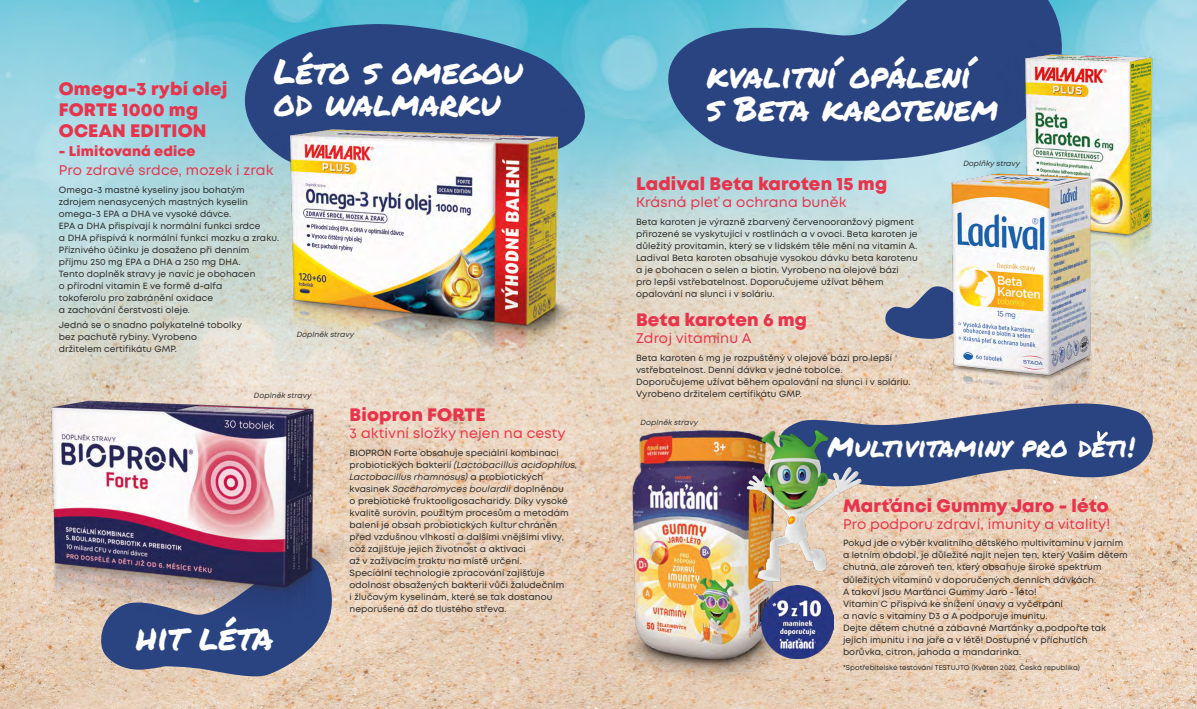
<style>
.page{position:relative;width:1197px;height:709px;background:#fff}
.page>*{position:absolute;margin:0;border:0;box-sizing:border-box;transform-origin:0 0}
.t1{font:35.9px "Permanent Marker";color:#fff}
.t2{font:34.3px/31.5px "Permanent Marker";color:#fff}
.t3{font:33.6px/32.8px "Permanent Marker";color:#fff}
.t4{font:27.4px "Permanent Marker";color:#fff}
.t5{font:800 18px/21px "Mont";letter-spacing:.01em;color:#e7344c}
.t6{font:14px "Mont";letter-spacing:.01em;color:#e7344c}
.t7{font:800 14px "Mont";letter-spacing:.01em;color:#e7344c}
.t8{font:9px/12px "Mont";letter-spacing:.01em;color:#282827}
.t9{font:italic 7.5px "Mont";letter-spacing:.01em;color:#282827}
.t10{font:7px "Mont";letter-spacing:.01em;color:#282827}
.s1{font-style:italic}
</style>
<div class="page">
<img style="left:0;top:0;width:1196px;height:709px">
<svg style="left:665px;top:0;width:407px;height:165px;background:#3e6497"></svg>
<svg style="left:233px;top:23px;width:355px;height:151px;background:#38679a"></svg>
<svg style="left:881px;top:284px;width:55px;height:55px;background:#7d86a0"></svg>
<img style="left:238px;top:103px;width:373px;height:289px">
<svg style="left:97px;top:650px;width:242px;height:29px;background:#81839a"></svg>
<img style="left:26px;top:363px;width:389px;height:287px">
<img style="left:992px;top:41px;width:179px;height:255px">
<img style="left:600px;top:415px;width:209px;height:284px">
<img style="left:936px;top:161px;width:184px;height:235px">
<svg style="left:758px;top:396px;width:412px;height:106px;background:#83869c"></svg>
<img style="left:680px;top:404px;width:223px;height:223px">
<img style="left:761px;top:586px;width:72px;height:72px">
<svg style="left:1096px;top:431px;width:11px;height:12px"></svg>
<p class="t2" style="left:274px;top:55px;width:250px">Léto s omegou od walmarku</p>
<p class="t5" style="left:59px;top:78px;width:170px">Omega-3 rybí olej<br>FORTE 1000 mg<br>OCEAN EDITION</p>
<p class="t7" style="left:59px;top:142px;width:138px">- Limitovaná edice</p>
<p class="t6" style="left:59px;top:162px;width:216px">Pro zdravé srdce, mozek i zrak</p>
<p class="t8" style="left:59px;top:184px;width:222px">Omega-3 mastné kyseliny jsou bohatým zdrojem nenasycených mastných kyselin omega-3 EPA a DHA ve vysoké dávce.<br>EPA a DHA přispívají k normální funkci srdce<br>a DHA přispívá k normální funkci mozku a zraku.<br>Příznivého účinku je dosaženo při denním příjmu 250 mg EPA a DHA a 250 mg DHA.<br>Tento doplněk stravy je navíc je obohacen<br>o přírodní vitamin E ve formě d-alfa<br>tokoferolu pro zabránění oxidace<br>a zachování čerstvosti oleje.</p>
<p class="t8" style="left:59px;top:319px;width:185px">Jedná se o snadno polykatelné tobolky bez pachutě rybiny. Vyrobeno držitelem certifikátu GMP.</p>
<p class="t9" style="left:297px;top:329px;width:59px">Doplněk stravy</p>
<p class="t9" style="left:254px;top:390px;width:59px">Doplněk stravy</p>
<p class="t1" style="left:136px;top:610px;width:139px">hit léta</p>
<p class="t5" style="left:349px;top:405px;width:138px">Biopron FORTE</p>
<p class="t6" style="left:349px;top:424px;width:217px">3 aktivní složky nejen na cesty</p>
<p class="t8" style="left:349px;top:447px;width:229px">BIOPRON Forte obsahuje speciální kombinaci probiotických bakterií <span class="s1">(Lactobacillus acidophilus, Lactobacillus rhamnosus)</span> a probiotických kvasinek <span class="s1">Saccharomyces boulardii</span> doplněnou<br>o prebiotické fruktooligosacharidy. Díky vysoké kvalitě surovin, použitým procesům a metodám balení je obsah probiotických kultur chráněn před vzdušnou vlhkostí a dalšími vnějšími vlivy, což zajišťuje jejich životnost a aktivaci<br>až v zažívacím traktu na místě určení.</p>
<p class="t8" style="left:349px;top:567px;width:216px">Speciální technologie zpracování zajišťuje odolnost obsažených bakterií vůči žaludečním i žlučovým kyselinám, které se tak dostanou neporušené až do tlustého střeva.</p>
<p class="t3" style="left:706px;top:58px;width:293px">kvalitní opálení<br>s Beta karotenem</p>
<p class="t5" style="left:636px;top:174px;width:252px">Ladival Beta karoten 15 mg</p>
<p class="t6" style="left:636px;top:193px;width:212px">Krásná pleť a ochrana buněk</p>
<p class="t8" style="left:636px;top:216px;width:283px">Beta karoten je výrazně zbarvený červenooranžový pigment přirozené se vyskytující v rostlinách a v ovoci. Beta karoten je důležitý provitamin, který se v lidském těle mění na vitamin A.</p>
<p class="t8" style="left:636px;top:252px;width:283px">Ladival Beta karoten obsahuje vysokou dávku beta karotenu a je obohacen o selen a biotin. Vyrobeno na olejové bázi<br>pro lepší vstřebatelnost. Doporučujeme užívat během opalování na slunci i v soláriu.</p>
<p class="t5" style="left:636px;top:310px;width:172px">Beta karoten 6 mg</p>
<p class="t6" style="left:636px;top:329px;width:117px">Zdroj vitaminu A</p>
<p class="t8" style="left:636px;top:352px;width:276px">Beta karoten 6 mg je rozpuštěný v olejové bázi pro lepší vstřebatelnost. Denní dávka v jedné tobolce.<br>Doporučujeme užívat během opalování na slunci i v soláriu.<br>Vyrobeno držitelem certifikátu GMP.</p>
<p class="t9" style="left:640px;top:417px;width:59px">Doplněk stravy</p>
<p class="t9" style="left:963px;top:158px;width:58px">Doplňky stravy</p>
<p class="t4" style="left:827px;top:426px;width:309px">Multivitaminy pro deti!</p>
<p class="t5" style="left:842px;top:495px;width:267px">Marťánci Gummy Jaro - léto</p>
<p class="t6" style="left:842px;top:515px;width:269px">Pro podporu zdraví, imunity a vitality!</p>
<p class="t8" style="left:842px;top:537px;width:286px">Pokud jde o výběr kvalitního dětského multivitaminu v jarním a letním období, je důležité najít nejen ten, který Vašim dětem chutná, ale zároveň ten, který obsahuje široké spektrum důležitých vitaminů v doporučených denních dávkách.</p>
<p class="t8" style="left:842px;top:585px;width:195px">A takoví jsou Marťánci Gummy Jaro - léto!</p>
<p class="t8" style="left:842px;top:597px;width:221px">Vitamin C přispívá ke snížení únavy a vyčerpání a navíc s vitaminy D3 a A podporuje imunitu.</p>
<p class="t8" style="left:842px;top:621px;width:265px">Dejte dětem chutné a zábavné Marťánky a podpořte tak jejich imunitu i na jaře a v létě! Dostupné v příchutích borůvka, citron, jahoda a mandarinka.</p>
<p class="t10" style="left:842px;top:663px;width:238px">*Spotřebitelské testování TESTUJTO (Květen 2022, Česká republika)</p>
</div>
